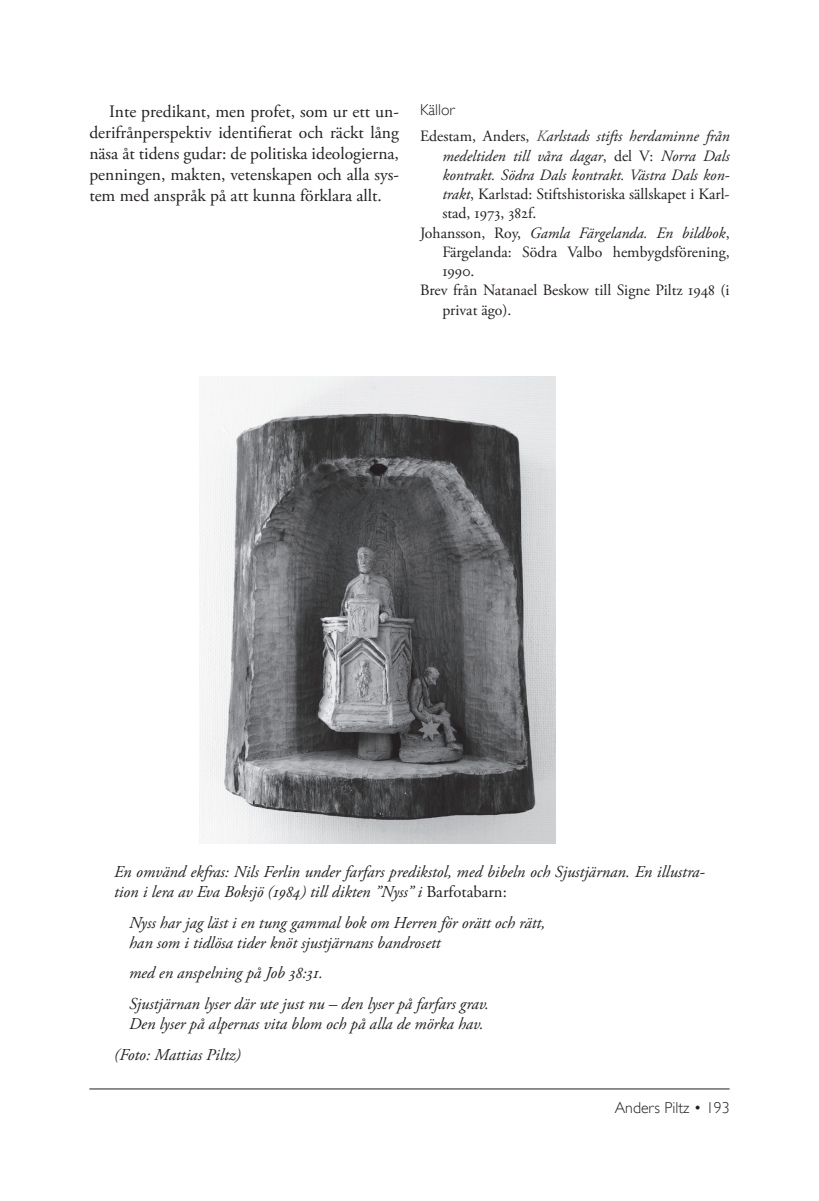
<style>
.page{position:relative;width:819px;height:1201px;background:#fff}
.page>*{position:absolute;margin:0;border:0;box-sizing:border-box;transform-origin:0 0}
.t1{font:17.5px/21px "Adobe Garamond Pro";color:#231f20;text-align:justify}
.t2{font:italic 16.62px/19.9px "Adobe Garamond Pro";color:#231f20}
.t3{font:italic 15.75px "Adobe Garamond Pro";color:#231f20}
.t4{font:15.75px "Adobe Garamond Pro";color:#231f20}
.t5{font:300 15.75px "Gill Sans";color:#231f20}
.s1{font-style:normal}
.s2{color:#555655}
.s3{font-style:italic}
</style>
<div class="page">
<hr style="left:89px;top:1088px;width:640px;height:1px;background:#231f20">
<img style="left:200px;top:377px;width:355px;height:467px">
<p class="t1" style="left:89px;top:101px;width:311px;text-indent:20px">Inte predikant, men profet, som ur ett un&shy;derifrånperspektiv identifierat och räckt lång näsa åt tidens gudar: de politiska ideologierna, penningen, makten, vetenskapen och alla sys&shy;tem med anspråk på att kunna förklara allt.</p>
<p class="t5" style="left:420px;top:101px;width:37px">Källor</p>
<p class="t3" style="left:420px;top:127px;width:311px"><span class="s1">Edestam, Anders,</span> <span class="s2">K</span>arlstads stifts herdaminne från</p>
<p class="t3" style="left:442px;top:146px;width:289px">medeltiden till våra dagar<span class="s1">, del V:</span> Norra Dals</p>
<p class="t3" style="left:442px;top:165px;width:289px">kontrakt. Södra Dals kontrakt. Västra Dals kon-</p>
<p class="t4" style="left:442px;top:185px;width:289px"><span class="s3">trakt</span>, Karlstad: Stiftshistoriska sällskapet i Karl-</p>
<p class="t4" style="left:442px;top:204px;width:96px">stad, 1973, 382f.</p>
<p class="t3" style="left:420px;top:223px;width:311px"><span class="s1">Johansson, Roy,</span> Gamla Färgelanda. En bildbok<span class="s1">,</span></p>
<p class="t4" style="left:442px;top:242px;width:289px">Färgelanda: Södra Valbo hembygdsförening,</p>
<p class="t4" style="left:442px;top:262px;width:34px">1990.</p>
<p class="t4" style="left:420px;top:281px;width:311px">Brev från Natanael Beskow till Signe Piltz 1948 (i</p>
<p class="t4" style="left:442px;top:300px;width:71px">privat ägo).</p>
<p class="t2" style="left:114px;top:862px;width:592px">En omvänd ekfras: Nils Ferlin under farfars predikstol, med bibeln och Sjustjärnan. En illustra&shy;tion i lera av Eva Boksjö (1984) till dikten ”Nyss” i <span class="s1">Barfotabarn:</span></p>
<p class="t2" style="left:129px;top:912px;width:418px">Nyss har jag läst i en tung gammal bok om Herren för orätt och rätt, han som i tidlösa tider knöt sjustjärnans bandrosett</p>
<p class="t2" style="left:129px;top:958px;width:361px;line-height:30.4px">med en anspelning på Job 38:31.<br>Sjustjärnan lyser där ute just nu – den lyser på farfars grav.</p>
<p class="t2" style="left:114px;top:1008px;width:371px;line-height:31.5px;text-indent:15px">Den lyser på alpernas vita blom och på alla de mörka hav. (Foto: Mattias Piltz)</p>
<p class="t5" style="left:614px;top:1098px;width:116px">Anders Piltz • 193</p>
</div>
